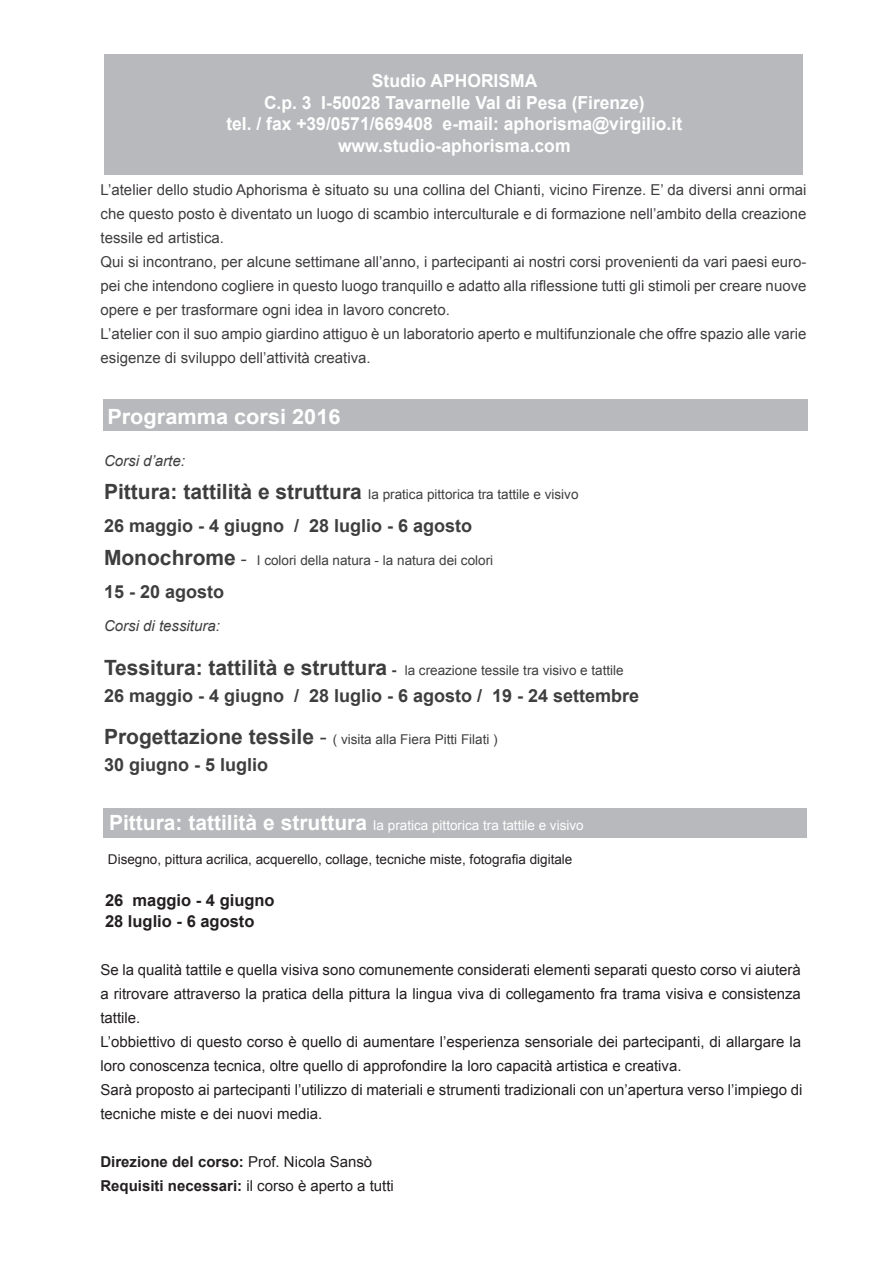
<style>
.page{position:relative;width:893px;height:1263px;background:#fff}
.page>*{position:absolute;margin:0;border:0;box-sizing:border-box;transform-origin:0 0}
.t1{font:700 21px "Arial";color:#fff}
.t2{font:700 18px "Arial";color:#fff}
.t3{font:700 18px "Arial";color:#3e3e3f}
.t4{font:700 16.5px "Arial";color:#231f20}
.t5{font:15px/24px "Arial";color:#403d40;text-align:justify}
.t6{font:15px/24px "Arial";color:#231f20}
.t7{font:700 15px "Arial";color:#231f20}
.t8{font:italic 15px "Arial";color:#3e3e3f}
.t9{font:13.5px "Arial";color:#3e3e3f}
.t10{font:13.5px "Arial";color:#231f20}
.t11{font:13.5px "Arial";color:#fff}
.s1{font-weight:700;font-size:21px}
.s2{font-size:18px}
.s3{font-weight:700;font-size:15px}
.s4{font-size:21px}
.s5{font-weight:400}
.s6{font-weight:700}
</style>
<div class="page">
<div style="left:104px;top:54px;width:699px;height:120px;background:#b8b9bc"></div>
<div style="left:103px;top:400px;width:704px;height:31px;background:#b8b9bc"></div>
<div style="left:103px;top:808px;width:703px;height:30px;background:#b8b9bc"></div>
<p class="t2" style="left:372px;top:69px;width:167px">Studio APHORISMA</p>
<p class="t2" style="left:264px;top:90px;width:382px">C.p. 3 I-50028 Tavarnelle Val di Pesa (Firenze)</p>
<p class="t2" style="left:226px;top:112px;width:457px">tel. / fax +39/0571/669408 e-mail: aphorisma@virgilio.it</p>
<p class="t2" style="left:338px;top:134px;width:234px">www.studio-aphorisma.com</p>
<p class="t5" style="left:101px;top:177px;width:707px">L’atelier dello studio Aphorisma è situato su una collina del Chianti, vicino Firenze. E’ da diversi anni ormai che questo posto è diventato un luogo di scambio interculturale e di formazione nell’ambito della creazione tessile ed artistica.</p>
<p class="t5" style="left:101px;top:249px;width:707px">Qui si incontrano, per alcune settimane all’anno, i partecipanti ai nostri corsi provenienti da vari paesi euro&shy;pei che intendono cogliere in questo luogo tranquillo e adatto alla riflessione tutti gli stimoli per creare nuove opere e per trasformare ogni idea in lavoro concreto.</p>
<p class="t5" style="left:101px;top:321px;width:707px">L’atelier con il suo ampio giardino attiguo è un laboratorio aperto e multifunzionale che offre spazio alle varie esigenze di sviluppo dell’attività creativa.</p>
<p class="t1" style="left:107px;top:402px;width:235px">Programma corsi 2016</p>
<p class="t8" style="left:104px;top:451px;width:83px">Corsi d’arte:</p>
<p class="t9" style="left:104px;top:486px;width:476px"><span class="s1">Pittura: tattilità e struttura</span> Ia pratica pittorica tra tattile e visivo</p>
<p class="t3" style="left:104px;top:514px;width:370px">26 maggio - 4 giugno / 28 luglio - 6 agosto</p>
<p class="t9" style="left:104px;top:552px;width:391px"><span class="s1">Monochrome</span> <span class="s2">-</span> I colori della natura - la natura dei colori</p>
<p class="t3" style="left:104px;top:580px;width:122px">15 - 20 agosto</p>
<p class="t8" style="left:104px;top:616px;width:117px">Corsi di tessitura:</p>
<p class="t9" style="left:104px;top:661px;width:521px"><span class="s1">Tessitura: tattilità e struttura</span> <span class="s3">-</span> la creazione tessile tra visivo e tattile</p>
<p class="t3" style="left:104px;top:683px;width:537px">26 maggio - 4 giugno / 28 luglio - 6 agosto / 19 - 24 settembre</p>
<p class="t9" style="left:104px;top:730px;width:395px"><span class="s1">Progettazione tessile</span> <span class="s4">-</span> ( visita alla Fiera Pitti Filati )</p>
<p class="t3" style="left:104px;top:752px;width:166px">30 giugno - 5 luglio</p>
<p class="t11" style="left:109px;top:816px;width:476px"><span class="s1">Pittura: tattilità e struttura</span> Ia pratica pittorica tra tattile e visivo</p>
<p class="t10" style="left:108px;top:850px;width:466px">Disegno, pittura acrilica, acquerello, collage, tecniche miste, fotografia digitale</p>
<p class="t4" style="left:105px;top:889px;width:171px">26 maggio - 4 giugno</p>
<p class="t4" style="left:105px;top:910px;width:151px">28 luglio - 6 agosto</p>
<p class="t6" style="left:100px;top:957px;width:702px;text-align:justify">Se la qualità tattile e quella visiva sono comunemente considerati elementi separati questo corso vi aiuterà a ritrovare attraverso la pratica della pittura la lingua viva di collegamento fra trama visiva e consistenza tattile.</p>
<p class="t6" style="left:100px;top:1029px;width:702px">L’obbiettivo di questo corso è quello di aumentare l’esperienza sensoriale dei partecipanti, di allargare la loro conoscenza tecnica, oltre quello di approfondire la loro capacità artistica e creativa.</p>
<p class="t6" style="left:100px;top:1077px;width:703px">Sarà proposto ai partecipanti l’utilizzo di materiali e strumenti tradizionali con un’apertura verso l’impiego di tecniche miste e dei nuovi media.</p>
<p class="t7" style="left:100px;top:1151px;width:273px">Direzione del corso: <span class="s5">Prof. Nicola Sansò</span></p>
<p class="t6" style="left:100px;top:1173px;width:295px"><span class="s6">Requisiti necessari:</span> il corso è aperto a tutti</p>
</div>
